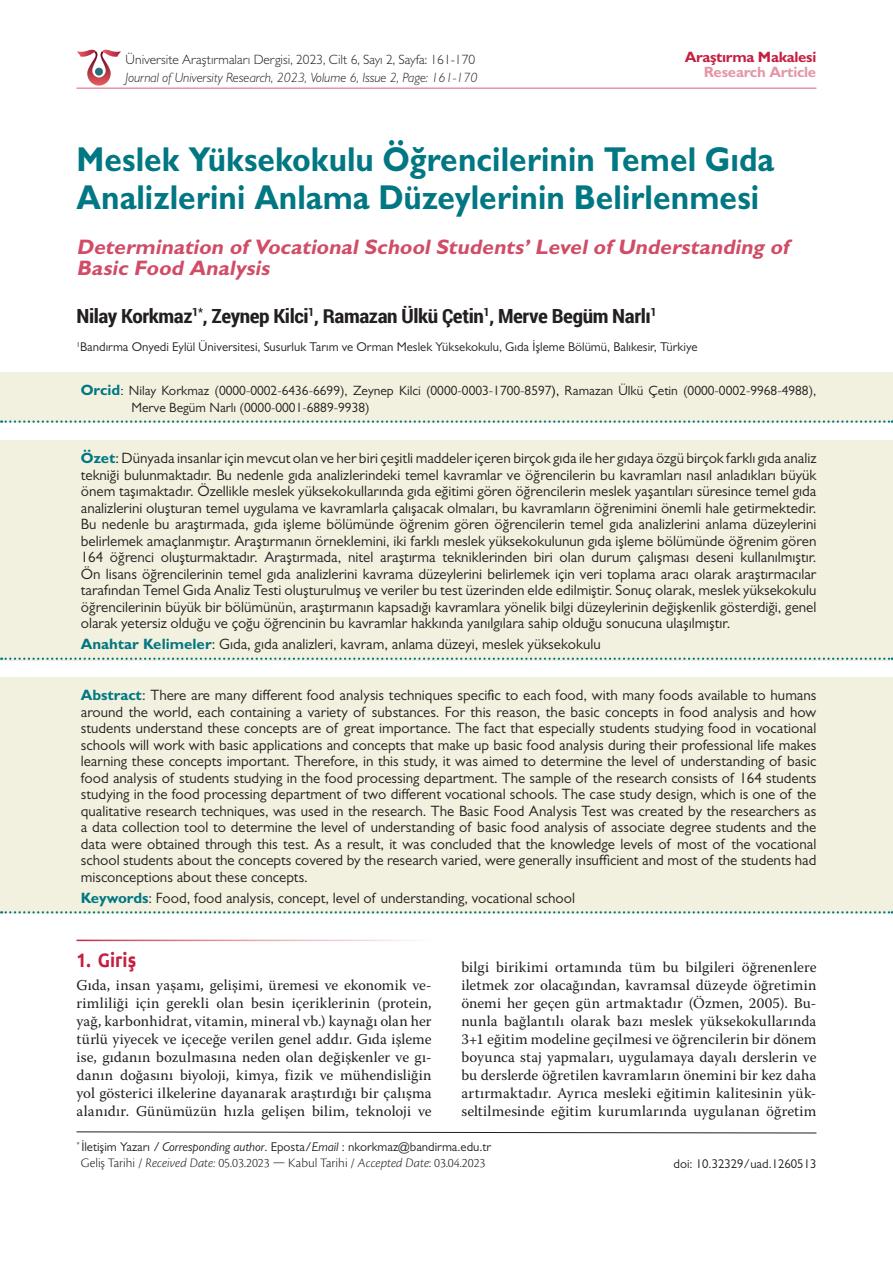
<style>
.page{position:relative;width:893px;height:1263px;background:#fff}
.page>*{position:absolute;margin:0;border:0;box-sizing:border-box;transform-origin:0 0}
.t1{font:700 34.65px/37.8px "Gill Sans";color:#007782;scale:.91 1}
.t2{font:italic 700 21px/20.2px "Gill Sans";color:#d14c66}
.t3{font:700 19.5px "Roboto Condensed";letter-spacing:-.02em;color:#231f20;scale:1.1 1}
.t4{font:700 19.5px "Ubuntu";color:#c51f40;scale:.9 1}
.t5{font:15px/16.5px "Gill Sans";color:#231f20;text-align:justify}
.t6{font:15px/18px "Warnock Pro";letter-spacing:.01em;color:#231f20;text-align:justify}
.t7{font:700 15px "Gill Sans";letter-spacing:-.02em;color:#c51f40}
.t8{font:700 15px "Gill Sans";letter-spacing:-.02em;color:#e496a5}
.t9{font:13.5px/16.5px "Gill Sans";color:#231f20}
.t10{font:300 13.5px "Cronos Pro";color:#231f20}
.t11{font:300 13.5px "Gill Sans";color:#231f20}
.t12{font:italic 300 13.5px "Gill Sans";color:#231f20}
.t13{font:12.75px "Gill Sans";color:#231f20}
.s1{font-weight:700;font-size:15px;color:#007782}
.s2{color:#000}
.s3{font-weight:700;color:#007782}
.s4{font-style:italic}
</style>
<div class="page">
<div style="left:0;top:372px;width:893px;height:51px;background:#f2f0de"></div>
<svg style="left:1px;top:420px;width:892px;height:3px"></svg>
<div style="left:0;top:440px;width:893px;height:199px;background:#f2f0de"></div>
<div style="left:0;top:626px;width:893px;height:34px;background:#f2f0de"></div>
<svg style="left:1px;top:658px;width:892px;height:2px"></svg>
<div style="left:0;top:677px;width:893px;height:216px;background:#f2f0de"></div>
<div style="left:0;top:880px;width:893px;height:34px;background:#f2f0de"></div>
<svg style="left:1px;top:911px;width:892px;height:2px"></svg>
<svg style="left:76px;top:1131px;width:741px;height:3px"></svg>
<hr style="left:77px;top:88px;width:739px;height:1px;background:#d66279">
<svg style="left:77px;top:50px;width:44px;height:36px"></svg>
<div style="left:95px;top:68px;width:8px;height:8px;background:#257079;border-radius:50%"></div>
<p class="t11" style="left:126px;top:51px;width:351px">Üniversite Araştırmaları Dergisi, 2023, Cilt 6, Sayı 2, Sayfa: 161-170</p>
<p class="t12" style="left:126px;top:69px;width:353px">Journal of University Research, 2023, Volume 6, Issue 2, Page: 161-170</p>
<p class="t7" style="left:685px;top:48px;width:133px">Araştırma Makalesi</p>
<p class="t8" style="left:704px;top:63px;width:114px">Research Article</p>
<h1 class="t1" style="left:77px;top:139px;width:768px">Meslek Yüksekokulu Öğrencilerinin Temel Gıda<br>Analizlerini Anlama Düzeylerinin Belirlenmesi</h1>
<h2 class="t2" style="left:77px;top:237px;width:713px">Determination of Vocational School Students’ Level of Understanding of<br>Basic Food Analysis</h2>
<h3 class="t3" style="left:77px;top:302px;width:529px">Nilay Korkmaz<sup>1*</sup>, Zeynep Kilci<sup>1</sup>, Ramazan Ülkü Çetin<sup>1</sup>, Merve Begüm Narlı<sup>1</sup></h3>
<p class="t13" style="left:77px;top:339px;width:623px"><sup>1</sup>Bandırma Onyedi Eylül Üniversitesi, Susurluk Tarım ve Orman Meslek Yüksekokulu, Gıda İşleme Bölümü, Balıkesir, Türkiye</p>
<p class="t9" style="left:131px;top:383px;width:686px;text-indent:-51px"><span class="s1">Orcid</span>: Nilay Korkmaz (0000-0002-6436-6699), Zeynep Kilci (0000-0003-1700-8597<span class="s2">),</span> Ramazan Ülkü Çetin (0000-0002-9968-4988),<br>Merve Begüm Narlı (0000-0001-6889-9938)</p>
<p class="t5" style="left:81px;top:450px;width:737px"><span class="s3">Özet</span>: Dünyada insanlar için mevcut olan ve her biri çeşitli maddeler içeren birçok gıda ile her gıdaya özgü birçok farklı gıda analiz tekniği bulunmaktadır. Bu nedenle gıda analizlerindeki temel kavramlar ve öğrencilerin bu kavramları nasıl anladıkları büyük önem taşımaktadır. Özellikle meslek yüksekokullarında gıda eğitimi gören öğrencilerin meslek yaşantıları süresince temel gıda analizlerini oluşturan temel uygulama ve kavramlarla çalışacak olmaları, bu kavramların öğrenimini önemli hale getirmektedir.<br>Bu nedenle bu araştırmada, gıda işleme bölümünde öğrenim gören öğrencilerin temel gıda analizlerini anlama düzeylerini belirlemek amaçlanmıştır. Araştırmanın örneklemini, iki farklı meslek yüksekokulunun gıda işleme bölümünde öğrenim gören 164 öğrenci oluşturmaktadır. Araştırmada, nitel araştırma tekniklerinden biri olan durum çalışması deseni kullanılmıştır.<br>Ön lisans öğrencilerinin temel gıda analizlerini kavrama düzeylerini belirlemek için veri toplama aracı olarak araştırmacılar tarafından Temel Gıda Analiz Testi oluşturulmuş ve veriler bu test üzerinden elde edilmiştir. Sonuç olarak, meslek yüksekokulu öğrencilerinin büyük bir bölümünün, araştırmanın kapsadığı kavramlara yönelik bilgi düzeylerinin değişkenlik gösterdiği, genel olarak yetersiz olduğu ve çoğu öğrencinin bu kavramlar hakkında yanılgılara sahip olduğu sonucuna ulaşılmıştır.</p>
<p class="t5" style="left:81px;top:636px;width:521px"><span class="s3">Anahtar Kelimeler</span>: Gıda, gıda analizleri, kavram, anlama düzeyi, meslek yüksekokulu</p>
<p class="t5" style="left:81px;top:687px;width:737px"><span class="s3">Abstract</span>: There are many different food analysis techniques specific to each food, with many foods available to humans around the world, each containing a variety of substances. For this reason, the basic concepts in food analysis and how students understand these concepts are of great importance. The fact that especially students studying food in vocational schools will work with basic applications and concepts that make up basic food analysis during their professional life makes learning these concepts important. Therefore, in this study, it was aimed to determine the level of understanding of basic food analysis of students studying in the food processing department. The sample of the research consists of 164 students studying in the food processing department of two different vocational schools. The case study design, which is one of the qualitative research techniques, was used in the research. The Basic Food Analysis Test was created by the researchers as a data collection tool to determine the level of understanding of basic food analysis of associate degree students and the data were obtained through this test. As a result, it was concluded that the knowledge levels of most of the vocational school students about the concepts covered by the research varied, were generally insufficient and most of the students had misconceptions about these concepts.</p>
<p class="t5" style="left:81px;top:889px;width:496px"><span class="s3">Keywords</span>: Food, food analysis, concept, level of understanding, vocational school</p>
<h3 class="t4" style="left:77px;top:948px;width:68px">1. Giriş</h3>
<p class="t6" style="left:77px;top:976px;width:357px">Gıda, insan yaşamı, gelişimi, üremesi ve ekonomik ve&shy;rimliliği için gerekli olan besin içeriklerinin (protein, yağ, karbonhidrat, vitamin, mineral vb.) kaynağı olan her türlü yiyecek ve içeceğe verilen genel addır. Gıda işleme ise, gıdanın bozulmasına neden olan değişkenler ve gı&shy;danın doğasını biyoloji, kimya, fizik ve mühendisliğin yol gösterici ilkelerine dayanarak araştırdığı bir çalışma alanıdır. Günümüzün hızla gelişen bilim, teknoloji ve</p>
<p class="t6" style="left:461px;top:958px;width:357px">bilgi birikimi ortamında tüm bu bilgileri öğrenenlere iletmek zor olacağından, kavramsal düzeyde öğretimin önemi her geçen gün artmaktadır (Özmen, 2005). Bu&shy;nunla bağlantılı olarak bazı meslek yüksekokullarında 3+1 eğitim modeline geçilmesi ve öğrencilerin bir dönem boyunca staj yapmaları, uygulamaya dayalı derslerin ve bu derslerde öğretilen kavramların önemini bir kez daha artırmaktadır. Ayrıca mesleki eğitimin kalitesinin yük&shy;seltilmesinde eğitim kurumlarında uygulanan öğretim</p>
<p class="t13" style="left:77px;top:1139px;width:416px"><sup>*</sup> İletişim Yazarı <span class="s4">/ Corresponding author</span>. Eposta/<span class="s4">Email</span> : nkorkmaz@bandirma.edu.tr</p>
<p class="t10" style="left:81px;top:1155px;width:406px">Geliş Tarihi / <span class="s4">Received Date:</span> 05.03.2023 — Kabul Tarihi / <span class="s4">Accepted Date</span>: 03.04.2023</p>
<p class="t13" style="left:673px;top:1156px;width:144px">doi: 10.32329/uad.1260513</p>
</div>
